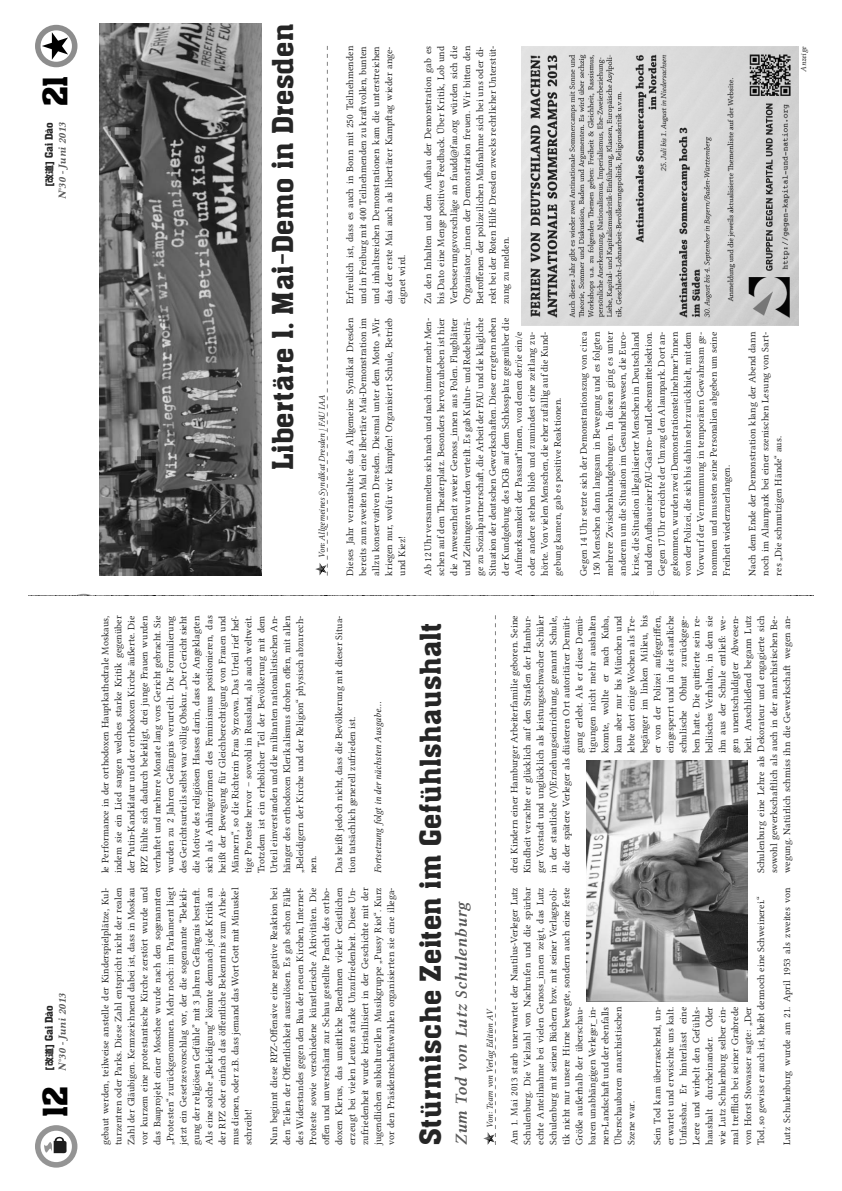
<style>
.page{position:relative;width:842px;height:1191px;background:#fff}
.page>*{position:absolute;margin:0;border:0;box-sizing:border-box;transform-origin:0 0}
.t1{font:35px "aka Chen";color:#010101}
.t2{font:30px "aka Chen";letter-spacing:.02em;color:#252525}
.t3{font:17px "Lin Libertine BI";letter-spacing:.02em;color:#595959}
.t4{font:11px "Lin Libertine OBI";letter-spacing:-.01em;color:#595959}
.t5{font:11px "aka Chen";letter-spacing:.005em;color:#252525}
.t6{font:10px/13px "Lin Libertine O";letter-spacing:.005em;color:#252525;text-align:justify}
.t7{font:10px "Lin Libertine OI";letter-spacing:-.015em;color:#252525}
.t8{font:9px "Lin Libertine OI";letter-spacing:-.01em;color:#252525}
.t9{font:8px "Lin Libertine OI";color:#252525}
.s1{font-family:"Hira Kaku Std W8 90 msp RKSJ H";font-size:9px}
</style>
<div class="page">
<svg style="left:315px;top:46px;width:13px;height:530px"></svg>
<img style="left:100px;top:24px;width:162px;height:552px">
<svg style="left:77px;top:594px;width:14px;height:1px"></svg>
<img style="left:28px;top:595px;width:786px;height:1px">
<svg style="left:645px;top:591px;width:9px;height:5px"></svg>
<svg style="left:35px;top:25px;width:42px;height:42px"></svg>
<img style="left:522px;top:47px;width:277px;height:279px">
<svg style="left:35px;top:1125px;width:42px;height:43px"></svg>
<img style="left:587px;top:760px;width:160px;height:242px">
<svg style="left:483px;top:615px;width:13px;height:530px"></svg>
<h1 class="t1" style="left:38px;top:106px;width:32px;rotate:-90deg">21</h1>
<p class="t5" style="left:44px;top:187px;width:67px;rotate:-90deg"><span class="s1">[改道]</span> Gai Dào</p>
<p class="t4" style="left:58px;top:199px;width:79px;rotate:-90deg">N°30 - Juni 2013</p>
<p class="t4" style="left:58px;top:1071px;width:79px;rotate:-90deg">N°30 - Juni 2013</p>
<h1 class="t1" style="left:38px;top:1117px;width:32px;rotate:-90deg">12</h1>
<p class="t5" style="left:44px;top:1071px;width:67px;rotate:-90deg"><span class="s1">[改道]</span> Gai Dào</p>
<h2 class="t2" style="left:268px;top:470px;width:448px;rotate:-90deg">Libertäre 1. Mai-Demo in Dresden</h2>
<p class="t8" style="left:318px;top:558px;width:165px;rotate:-90deg">Von: Allgemeines Syndikat Dresden | FAU IAA</p>
<p class="t6" style="left:344px;top:304px;width:260px;rotate:-90deg">Erfreulich ist, dass es auch in Bonn mit 250 Teilnehmenden und in Freiburg mit 400 Teilnehmenden zu kraftvollen, bunten und inhaltsreichen Demonstrationen kam die unterstreichen das der erste Mai auch als libertärer Kampftag wieder ange&shy;eignet wird.</p>
<p class="t6" style="left:422px;top:304px;width:260px;rotate:-90deg">Zu den Inhalten und dem Aufbau der Demonstration gab es bis Dato eine Menge positives Feedback. Über Kritik, Lob und Verbesserungsvorschläge an faudd@fau.org würden sich die Organisator_innen der Demonstration freuen. Wir bitten den Betroffenen der polizeilichen Maßnahme sich bei uns oder di&shy;rekt bei der Roten Hilfe Dresden zwecks rechtlicher Unterstüt&shy;zung zu melden.</p>
<p class="t9" style="left:800px;top:72px;width:27px;rotate:-90deg">Anzeige</p>
<p class="t6" style="left:344px;top:576px;width:259px;rotate:-90deg">Dieses Jahr veranstaltete das Allgemeine Syndikat Dresden bereits zum zweiten Mal eine libertäre Mai-Demonstration im allzu konservativen Dresden. Diesmal unter dem Motto „Wir kriegen nur, wofür wir kämpfen! Organisiert Schule, Betrieb und Kiez!</p>
<p class="t6" style="left:422px;top:576px;width:259px;text-align:left;rotate:-90deg">Ab 12 Uhr versammelten sich nach und nach immer mehr Men&shy;schen auf dem Theaterplatz. Besonders hervorzuheben ist hier die Anwesenheit zweier Genoss_innen aus Polen. Flugblätter und Zeitungen wurden verteilt. Es gab Kultur- und Redebeiträ&shy;ge zu Sozialpartnerschaft, die Arbeit der FAU und die klägliche Situation der deutschen Gewerkschaften. Diese erregten neben der Kundgebung des DGB auf dem Schlossplatz gegenüber die Aufmerksamkeit der Passant*innen, von denen der/ie ein/e oder andere stehen blieb und zumindest eine zeitlang zu&shy;hörte. Von vielen Menschen, die eher zufällig auf die Kund&shy;gebung kamen, gab es positive Reaktionen.</p>
<p class="t6" style="left:578px;top:576px;width:246px;rotate:-90deg">Gegen 14 Uhr setzte sich der Demonstrationszug von circa 150 Menschen dann langsam in Bewegung und es folgten mehrere Zwischenkundgebungen. In diesen ging es unter anderem um die Situation im Gesundheitswesen, die Euro&shy;krise, die Situation illegalisierter Menschen in Deutschland und den Aufbau einer FAU-Gastro- und Lebensmittelsektion.<br>Gegen 17 Uhr erreichte der Umzug den Alaunpark. Dort an&shy;gekommen, wurden zwei Demonstrationsteilnehmer*innen von der Polizei, die sich bis dahin sehr zurückhielt, mit dem Vorwurf der Vermummung in temporären Gewahrsam ge&shy;nommen und mussten seine Personalien abgeben um seine Freiheit wiederzuerlangen.</p>
<p class="t6" style="left:747px;top:576px;width:245px;rotate:-90deg">Nach dem Ende der Demonstration klang der Abend dann noch im Alaunpark bei einer szenischen Lesung von Sart&shy;res „Die schmutzigen Hände“ aus.</p>
<p class="t6" style="left:100px;top:873px;width:259px;rotate:-90deg">le Performance in der orthodoxen Hauptkathedrale Moskaus, indem sie ein Lied sangen welches starke Kritik gegenüber der Putin-Kandidatur und der orthodoxen Kirche äußerte. Die RPZ fühlte sich dadurch beleidigt, drei junge Frauen wurden verhaftet und mehrere Monate lang vors Gericht gebracht. Sie wurden zu 2 Jahren Gefängnis verurteilt. Die Formulierung des Gerichtsurteils selbst war völlig Obskur. „Der Gericht sieht die Motive des religiösen Hasses darin, dass die Angeklagten sich als Anhängerinnen des Feminismus positionieren, das heißt der Bewegung für Gleichberechtigung von Frauen und Männern“, so die Richterin Frau Syrzowa. Das Urteil rief hef&shy;tige Proteste hervor – sowohl in Russland, als auch weltweit.<br>Trotzdem ist ein erheblicher Teil der Bevölkerung mit dem Urteil einverstanden und die militanten nationalistischen An&shy;hänger des orthodoxen Klerikalismus drohen offen, mit allen „Beleidigern der Kirche und der Religion“ physisch abzurech&shy;nen.</p>
<p class="t6" style="left:333px;top:873px;width:259px;rotate:-90deg">Das heißt jedoch nicht, dass die Bevölkerung mit dieser Situa&shy;tion tatsächlich generell zufrieden ist.</p>
<p class="t7" style="left:374px;top:873px;width:173px;rotate:-90deg">Fortsetzung folgt in der nächsten Ausgabe…</p>
<p class="t6" style="left:100px;top:1145px;width:259px;rotate:-90deg">gebaut werden, teilweise anstelle der Kinderspielplätze, Kul&shy;turzentren oder Parks. Diese Zahl entspricht nicht der realen Zahl der Gläubigen. Kennzeichnend dabei ist, dass in Moskau vor kurzem eine protestantische Kirche zerstört wurde und das Bauprojekt einer Moschee wurde nach den sogenannten „Protesten“ zurückgenommen. Mehr noch: im Parlament liegt jetzt ein Gesetzesvorschlag vor, der die sogenannte “Beleidi&shy;gung der religiösen Gefühle” mit 3 Jahren Gefängnis bestraft.<br>Als eine solche „Beleidigung“ könnte demnach jede Kritik an der RPZ oder einfach das öffentliche Bekenntnis zum Atheis&shy;mus dienen, oder z.B. dass jemand das Wort Gott mit Minuskel schreibt!</p>
<p class="t6" style="left:268px;top:1145px;width:259px;rotate:-90deg">Nun beginnt diese RPZ-Offensive eine negative Reaktion bei den Teilen der Öffentlichkeit auszulösen. Es gab schon Fälle des Widerstandes gegen den Bau der neuen Kirchen, Internet-Proteste sowie verschiedene künstlerische Aktivitäten. Die offen und unverschämt zur Schau gestellte Pracht des ortho&shy;doxen Klerus, das unsittliche Benehmen vieler Geistlichen erzeugt bei vielen Leuten starke Unzufriedenheit. Diese Un&shy;zufriedenheit wurde kristallisiert in der Geschichte mit der jugendlichen subkulturellen Musikgruppe „Pussy Riot“. Kurz vor den Präsidentschaftswahlen organisierten sie eine illega-</p>
<h2 class="t2" style="left:416px;top:1145px;width:524px;rotate:-90deg">Stürmische Zeiten im Gefühlshaushalt</h2>
<h3 class="t3" style="left:452px;top:1145px;width:244px;rotate:-90deg">Zum Tod von Lutz Schulenburg</h3>
<p class="t8" style="left:486px;top:1128px;width:120px;rotate:-90deg">Von: Team von Verlag Edition AV</p>
<p class="t6" style="left:509px;top:873px;width:259px;text-align:right;rotate:-90deg">drei Kindern einer Hamburger Arbeiterfamilie geboren. Seine Kindheit verachte er glücklich auf den Straßen der Hambur&shy;ger Vorstadt und unglücklich als leistungsschwacher Schüler in der staatliche (V)Erziehungseinrichtung, genannt Schule, die der spätere Verleger als düsteren Ort autoritärer Demüti&shy;gung erlebt. Als er diese Demü-<br>tigungen nicht mehr aushalten<br>konnte, wollte er nach Kuba,<br>kam aber nur bis München und<br>lebte dort einige Wochen als Tre-<br>begänger im linken Milieu, bis<br>er von der Polizei aufgegriffen,<br>eingesperrt und in die staatliche<br>schulische Obhut zurückgege-<br>ben hatte. Die quittierte sein re-<br>bellisches Verhalten, in dem sie<br>ihn aus der Schule entließ: we-<br>gen unentschuldigter Abwesen-<br>heit. Anschließend begann Lutz<br>Schulenburg eine Lehre als Dekorateur und engagierte sich sowohl gewerkschaftlich als auch in der anarchistischen Be&shy;wegung. Natürlich schmiss ihn die Gewerkschaft wegen an-</p>
<p class="t6" style="left:509px;top:1145px;width:259px;text-align:left;rotate:-90deg">Am 1. Mai 2013 starb unerwartet der Nautilus-Verleger Lutz Schulenburg. Die Vielzahl von Nachrufen und die spürbar echte Anteilnahme bei vielen Genoss_innen zeigt, das Lutz Schulenburg mit seinen Büchern bzw. mit seiner Verlagspoli&shy;tik nicht nur unsere Hirne bewegte, sondern auch eine feste Größe außerhalb der überschau-<br>baren unabhängigen Verleger_in-<br>nen-Landschaft und der ebenfalls<br>Überschaubaren anarchistischen<br>Szene war.</p>
<p class="t6" style="left:652px;top:1145px;width:250px;text-align:left;rotate:-90deg">Sein Tod kam überraschend, un-<br>erwartet und erwischte uns kalt.<br>Unfassbar. Er hinterlässt eine<br>Leere und wirbelt den Gefühls-<br>haushalt durcheinander. Oder<br>wie Lutz Schulenburg selber ein-<br>mal trefflich bei seiner Grabrede<br>von Horst Stowasser sagte: „Der<br>Tod, so gewiss er auch ist, bleibt dennoch eine Schweinerei.“</p>
<p class="t6" style="left:781px;top:1145px;width:259px;rotate:-90deg">Lutz Schulenburg wurde am 21. April 1953 als zweites von</p>
</div>
